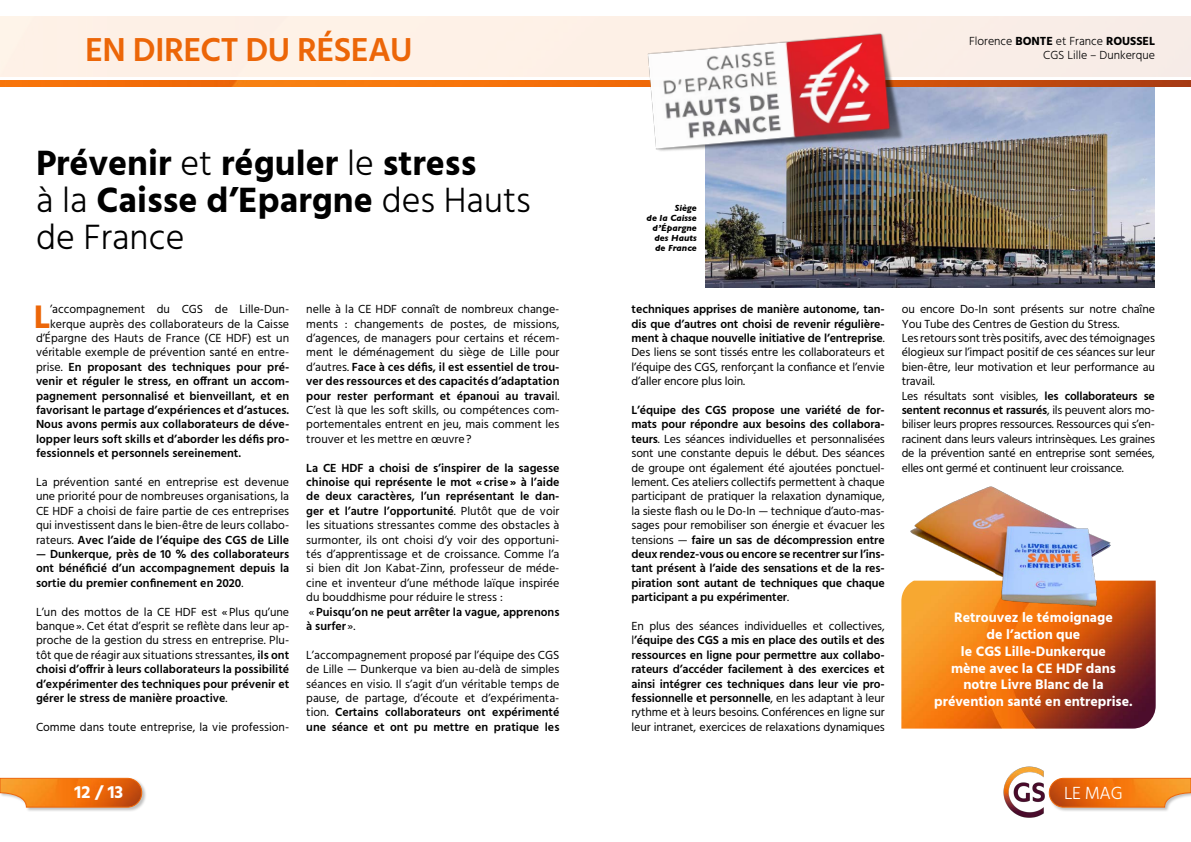
<style>
.page{position:relative;width:1191px;height:842px;background:#fff}
.page>*{position:absolute;margin:0;border:0;box-sizing:border-box;transform-origin:0 0}
.t1{font:700 36px/37px "Hind";color:#000}
.t2{font:600 34px "Hind";letter-spacing:-.02em;color:#ec6608}
.t3{font:700 33.4px "Hind";color:#ec6608}
.t4{font:700 18px "Hind";color:#fff}
.t5{font:300 18px "Hind";color:#fff}
.t6{font:700 14px/16.8px "Hind";color:#fff;text-align:center}
.t7{font:12px/14.4px "Hind";color:#000;text-align:justify}
.t8{font:600 12px/14.4px "Hind";color:#000;text-align:justify}
.t9{font:300 12px/14.4px "Hind";color:#000;text-align:right}
.t10{font:italic 700 9px/10px "Gill Sans";color:#000;text-align:right}
.s1{font-weight:300}
.s2{font-weight:400}
.s3{font-weight:600}
.s4{font-weight:700}
</style>
<div class="page">
<img style="left:705px;top:86px;width:450px;height:201px">
<img style="left:901px;top:581px;width:254px;height:148px">
<img style="left:0;top:81px;width:1191px;height:5px">
<div style="left:0;top:777px;width:147px;height:35px;background:#000;opacity:.25"></div>
<svg style="left:0;top:778px;width:142px;height:29px"></svg>
<div style="left:1048px;top:777px;width:143px;height:35px;background:#000;opacity:.25"></div>
<svg style="left:1062px;top:778px;width:129px;height:29px"></svg>
<img style="left:1003px;top:766px;width:59px;height:52px">
<img style="left:646px;top:19px;width:265px;height:146px">
<img style="left:901px;top:486px;width:220px;height:131px">
<h2 class="t2" style="left:85px;top:26px;width:329px">EN DIRECT DU RÉSEAU</h2>
<h1 class="t1" style="left:36px;top:144px;width:496px">Prévenir <span class="s1">et</span> réguler <span class="s1">le</span> stress<br><span class="s1">à la</span> Caisse d’Epargne <span class="s1">des Hauts de France</span></h1>
<h3 class="t3" style="left:34px;top:296px;width:18px">L</h3>
<p class="t7" style="left:50px;top:302px;width:241px">’accompagnement du CGS de Lille-Dun-</p>
<p class="t7" style="left:50px;top:317px;width:241px">kerque auprès des collaborateurs de la Caisse</p>
<p class="t7" style="left:36px;top:331px;width:255px">d’Épargne des Hauts de France (CE HDF) est un</p>
<p class="t7" style="left:36px;top:346px;width:255px">véritable exemple de prévention santé en entre-</p>
<p class="t8" style="left:36px;top:360px;width:255px"><span class="s2">prise.</span> En proposant des techniques pour pré-</p>
<p class="t8" style="left:36px;top:375px;width:255px">venir et réguler le stress, en offrant un accom-</p>
<p class="t8" style="left:36px;top:389px;width:255px">pagnement personnalisé et bienveillant, et en</p>
<p class="t8" style="left:36px;top:403px;width:255px">favorisant le partage d’expériences et d’astuces.</p>
<p class="t8" style="left:36px;top:418px;width:255px">Nous avons permis aux collaborateurs de déve-</p>
<p class="t8" style="left:36px;top:432px;width:255px">lopper leurs soft skills et d’aborder les défis pro-</p>
<p class="t8" style="left:36px;top:447px;width:207px">fessionnels et personnels sereinement.</p>
<p class="t7" style="left:36px;top:475px;width:255px">La prévention santé en entreprise est devenue une priorité pour de nombreuses organisations, la CE HDF a choisi de faire partie de ces entreprises qui investissent dans le bien-être de leurs collabo&shy;rateurs. <span class="s3">Avec l’aide de l’équipe des CGS de Lille</span></p>
<p class="t8" style="left:36px;top:547px;width:255px">— Dunkerque, près de 10 % des collaborateurs ont bénéficié d’un accompagnement depuis la sortie du premier confinement en 2020<span class="s2">.</span></p>
<p class="t7" style="left:36px;top:605px;width:255px">L’un des mottos de la CE HDF est «Plus qu’une banque». Cet état d’esprit se reflète dans leur ap&shy;proche de la gestion du stress en entreprise. Plu&shy;tôt que de réagir aux situations stressantes, <span class="s3">ils ont choisi d’offrir à leurs collaborateurs la possibilité d’expérimenter des techniques pour prévenir et gérer le stress de manière proactive</span>.</p>
<p class="t7" style="left:36px;top:720px;width:255px">Comme dans toute entreprise, la vie profession-</p>
<p class="t7" style="left:306px;top:302px;width:255px">nelle à la CE HDF connaît de nombreux change&shy;ments : changements de postes, de missions, d’agences, de managers pour certains et récem&shy;ment le déménagement du siège de Lille pour d’autres. <span class="s3">Face à ces défis, il est essentiel de trou&shy;ver des ressources et des capacités d’adaptation pour rester performant et épanoui au travai</span>l.<br>C’est là que les soft skills, ou compétences com&shy;portementales entrent en jeu, mais comment les trouver et les mettre en œuvre?</p>
<p class="t7" style="left:306px;top:461px;width:255px;text-align:left"><span class="s3">La CE HDF a choisi de s’inspirer de la sagesse chinoise qui représente le mot «crise» à l’aide de deux caractères, l’un représentant le dan&shy;ger et l’autre l’opportunité</span>. Plutôt que de voir les situations stressantes comme des obstacles à surmonter, ils ont choisi d’y voir des opportuni&shy;tés d’apprentissage et de croissance. Comme l’a si bien dit Jon Kabat-Zinn, professeur de méde&shy;cine et inventeur d’une méthode laïque inspirée du bouddhisme pour réduire le stress : «<span class="s3">Puisqu’on ne peut arrêter la vague, apprenons à surfer</span> ».</p>
<p class="t7" style="left:306px;top:648px;width:255px">L’accompagnement proposé par l’équipe des CGS de Lille — Dunkerque va bien au-delà de simples séances en visio. Il s’agit d’un véritable temps de pause, de partage, d’écoute et d’expérimenta&shy;tion. <span class="s3">Certains collaborateurs ont expérimenté une séance et ont pu mettre en pratique les</span></p>
<p class="t9" style="left:969px;top:35px;width:187px">Florence <span class="s4">BONTE</span> et France <span class="s4">ROUSSEL<br></span>CGS Lille – Dunkerque</p>
<p class="t10" style="left:646px;top:203px;width:52px">Siège<br>de la Caisse d’Épargne des Hauts de France</p>
<p class="t8" style="left:631px;top:303px;width:255px">techniques apprises de manière autonome, tan&shy;dis que d’autres ont choisi de revenir régulière&shy;ment à chaque nouvelle initiative de l’entreprise<span class="s2">.<br>Des liens se sont tissés entre les collaborateurs et l’équipe des CGS, renforçant la confiance et l’envie d’aller encore plus loin.</span></p>
<p class="t7" style="left:631px;top:403px;width:255px"><span class="s3">L’équipe des CGS propose une variété de for&shy;mats pour répondre aux besoins des collabora&shy;teurs</span>. Les séances individuelles et personnalisées sont une constante depuis le début. Des séances de groupe ont également été ajoutées ponctuel&shy;lement. Ces ateliers collectifs permettent à chaque participant de pratiquer la relaxation dynamique, la sieste flash ou le Do-In — technique d’auto-mas&shy;sages pour remobiliser son énergie et évacuer les tensions — <span class="s3">faire un sas de décompression entre deux rendez-vous ou encore se recentrer sur l’ins&shy;tant présent à l’aide des sensations et de la res&shy;piration sont autant de techniques que chaque participant a pu expérimenter</span>.</p>
<p class="t8" style="left:631px;top:619px;width:255px"><span class="s2">En plus des séances individuelles et collectives, l</span>’équipe des CGS a mis en place des outils et des ressources en ligne pour permettre aux collabo&shy;rateurs d’accéder facilement à des exercices et ainsi intégrer ces techniques dans leur vie pro&shy;fessionnelle et personnelle<span class="s2">, en les adaptant à leur rythme et à leurs besoins. Conférences en ligne sur leur intranet, exercices de relaxations dynamiques</span></p>
<p class="t7" style="left:901px;top:302px;width:255px;text-align:left">ou encore Do-In sont présents sur notre chaîne You Tube des Centres de Gestion du Stress.<br>Les retours sont très positifs, avec des témoignages élogieux sur l’impact positif de ces séances sur leur bien-être, leur motivation et leur performance au travail.<br>Les résultats sont visibles, <span class="s3">les collaborateurs se sentent reconnus et rassurés</span>, ils peuvent alors mo&shy;biliser leurs propres ressources. Ressources qui s’en&shy;racinent dans leurs valeurs intrinsèques. Les graines de la prévention santé en entreprise sont semées, elles ont germé et continuent leur croissance.</p>
<p class="t6" style="left:934px;top:609px;width:200px">Retrouvez le témoignage<br>de l’action que<br>le CGS Lille-Dunkerque<br>mène avec la CE HDF dans notre Livre Blanc de la prévention santé en entreprise.</p>
<h3 class="t4" style="left:75px;top:781px;width:50px">12 / 13</h3>
<h3 class="t5" style="left:1064px;top:781px;width:60px">LE MAG</h3>
</div>
